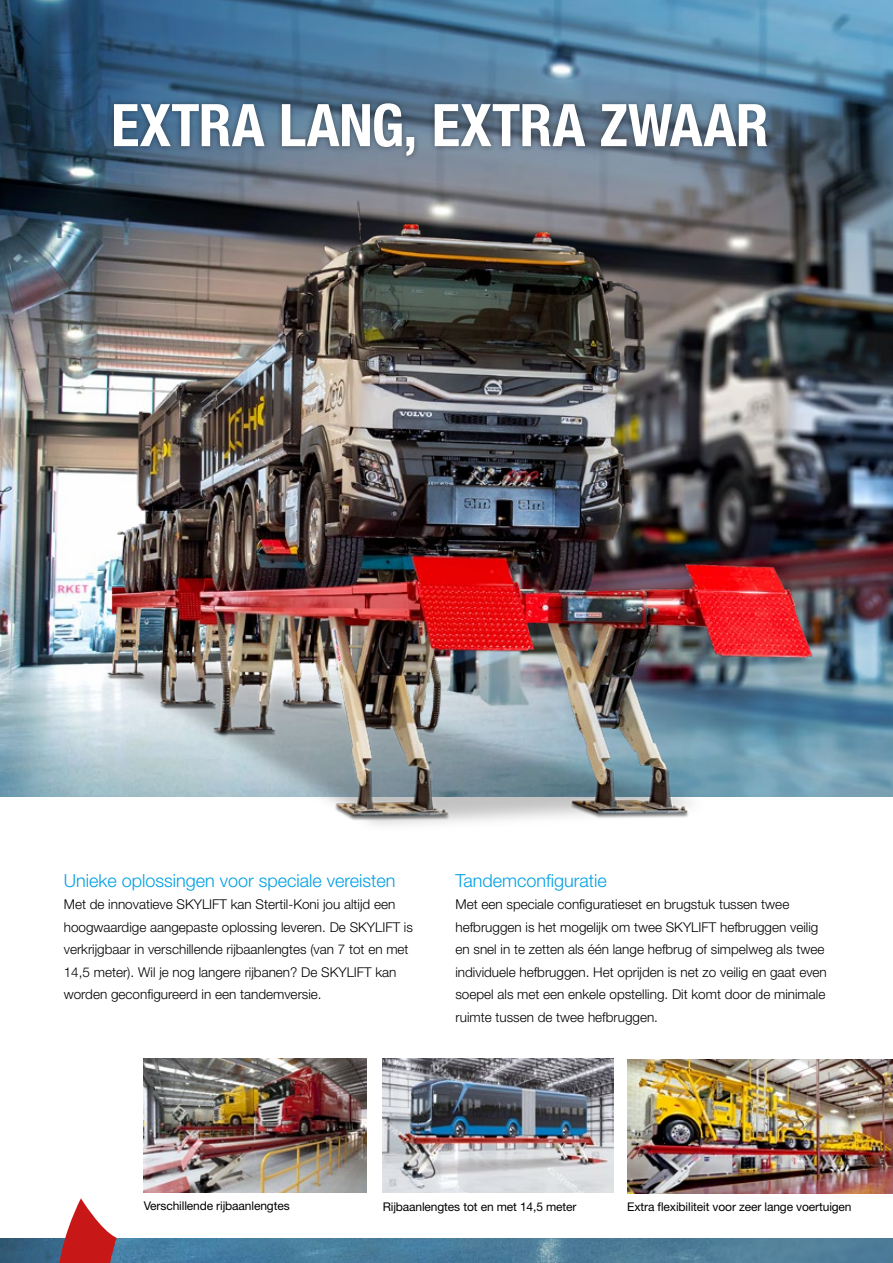
<style>
.page{position:relative;width:893px;height:1263px;background:#fff}
.page>*{position:absolute;margin:0;border:0;box-sizing:border-box;transform-origin:0 0}
.t1{font:700 condensed 58.8px "Helvetica Neue LT Std";letter-spacing:.005em;color:#fff}
.t2{font:300 18px "Helvetica Neue LT Std";color:#009fe3}
.t3{font:300 13.5px/22.5px "Helvetica Neue LT Std";color:#000}
.t4{font:12px "Helvetica Neue LT Std";letter-spacing:-.01em;color:#000}
</style>
<div class="page">
<img style="left:0;top:0;width:893px;height:797px">
<img style="left:0;top:1238px;width:893px;height:25px">
<svg style="left:6px;top:1198px;width:138px;height:65px"></svg>
<img style="left:46px;top:187px;width:814px;height:639px">
<img style="left:627px;top:1059px;width:266px;height:134px">
<img style="left:383px;top:1059px;width:230px;height:134px">
<img style="left:144px;top:1059px;width:223px;height:134px">
<div style="left:108px;top:98px;width:665px;height:63px;background:#000;opacity:.44"></div>
<h1 class="t1" style="left:111px;top:90px;width:659px">EXTRA LANG, EXTRA ZWAAR</h1>
<h2 class="t2" style="left:64px;top:869px;width:333px">Unieke oplossingen voor speciale vereisten</h2>
<p class="t3" style="left:64px;top:893px;width:351px">Met de innovatieve SKYLIFT kan Stertil-Koni jou altijd een hoogwaardige aangepaste oplossing leveren. De SKYLIFT is verkrijgbaar in verschillende rijbaanlengtes (van 7 tot en met 14,5 meter). Wil je nog langere rijbanen? De SKYLIFT kan worden geconfigureerd in een tandemversie.</p>
<h2 class="t2" style="left:455px;top:869px;width:153px">Tandemconfiguratie</h2>
<p class="t3" style="left:455px;top:893px;width:373px">Met een speciale configuratieset en brugstuk tussen twee hefbruggen is het mogelijk om twee SKYLIFT hefbruggen veilig en snel in te zetten als één lange hefbrug of simpelweg als twee individuele hefbruggen. Het oprijden is net zo veilig en gaat even soepel als met een enkele opstelling. Dit komt door de minimale ruimte tussen de twee hefbruggen.</p>
<p class="t4" style="left:144px;top:1198px;width:147px">Verschillende rijbaanlengtes</p>
<p class="t4" style="left:383px;top:1199px;width:195px">Rijbaanlengtes tot en met 14,5 meter</p>
<p class="t4" style="left:627px;top:1199px;width:226px">Extra flexibiliteit voor zeer lange voertuigen</p>
</div>
